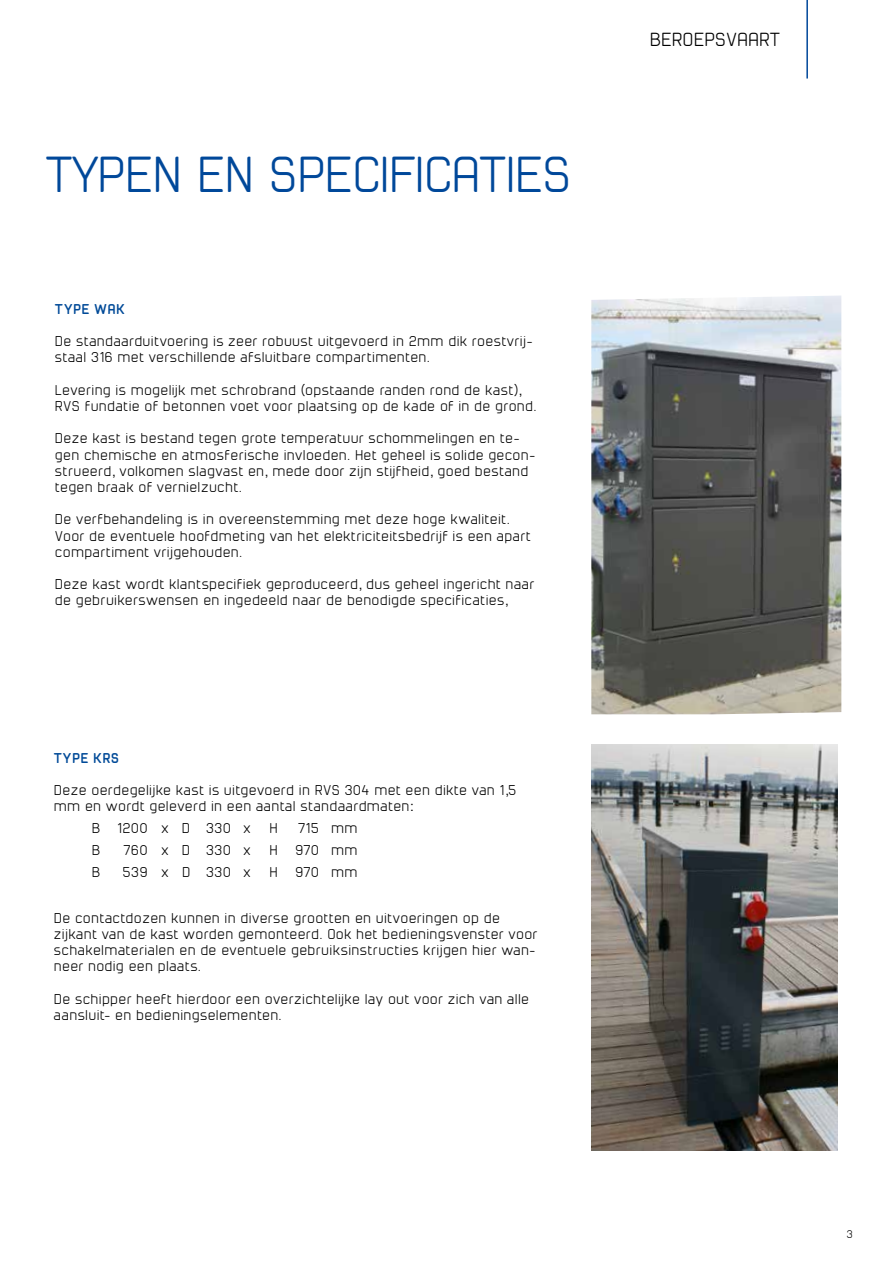
<style>
.page{position:relative;width:893px;height:1263px;background:#fff}
.page>*{position:absolute;margin:0;border:0;box-sizing:border-box;transform-origin:0 0}
.t1{font:48px "cuyabra";letter-spacing:-.02em;color:#00489a}
.t2{font:18px "cuyabra";color:#000}
.t3{font:13.5px/16.2px "cuyabra";letter-spacing:.02em;color:#000}
.t4{font:700 13.5px "cuyabra";letter-spacing:.04em;color:#004a98}
.t5{font:10.5px "cuyabra";color:#000}
.s1{font-family:"Arial"}
</style>
<div class="page">
<hr style="left:806px;top:0;width:2px;height:79px;background:#00489a">
<img style="left:591px;top:295px;width:250px;height:419px">
<img style="left:591px;top:745px;width:247px;height:405px">
<h1 class="t1" style="left:50px;top:142px;width:527px">TYPEN EN SPECIFICATIES</h1>
<p class="t4" style="left:56px;top:300px;width:71px">TYPE WAK</p>
<p class="t3" style="left:56px;top:332px;width:479px">De standaarduitvoering is zeer robuust uitgevoerd in 2mm dik roestvrij&shy;staal 316 met verschillende afsluitbare compartimenten.</p>
<p class="t3" style="left:56px;top:381px;width:483px">Levering is mogelijk met schrobrand (opstaande randen rond de kast)<span class="s1">,<br></span>RVS fundatie of betonnen voet voor plaatsing op de kade of in de grond.</p>
<p class="t3" style="left:56px;top:430px;width:482px">Deze kast is bestand tegen grote temperatuur schommelingen en te&shy;gen chemische en atmosferische invloeden. Het geheel is solide gecon&shy;strueerd<span class="s1">,</span> volkomen slagvast en<span class="s1">,</span> mede door zijn stijfheid<span class="s1">,</span> goed bestand tegen braak of vernielzucht.</p>
<p class="t3" style="left:56px;top:511px;width:477px">De verfbehandeling is in overeenstemming met deze hoge kwaliteit.<br>Voor de eventuele hoofdmeting van het elektriciteitsbedrijf is een apart compartiment vrijgehouden.</p>
<p class="t3" style="left:56px;top:575px;width:481px">Deze kast wordt klantspecifiek geproduceerd<span class="s1">,</span> dus geheel ingericht naar de gebruikerswensen en ingedeeld naar de benodigde specificaties<span class="s1">,</span></p>
<p class="t4" style="left:55px;top:749px;width:66px">TYPE KRS</p>
<p class="t3" style="left:55px;top:781px;width:464px">Deze oerdegelijke kast is uitgevoerd in RVS 304 met een dikte van 1<span class="s1">,</span>5 mm en wordt geleverd in een aantal standaardmaten<span class="s1">:</span></p>
<p class="t3" style="left:93px;top:819px;width:10px">B</p>
<p class="t3" style="left:118px;top:819px;width:135px">1200 x D 330 x</p>
<p class="t3" style="left:271px;top:819px;width:10px">H</p>
<p class="t3" style="left:300px;top:819px;width:61px">715 mm</p>
<p class="t3" style="left:93px;top:841px;width:10px">B</p>
<p class="t3" style="left:125px;top:841px;width:128px">760 x D 330 x</p>
<p class="t3" style="left:271px;top:841px;width:10px">H</p>
<p class="t3" style="left:296px;top:841px;width:64px">970 mm</p>
<p class="t3" style="left:93px;top:863px;width:10px">B</p>
<p class="t3" style="left:124px;top:863px;width:130px">539 x D 330 x</p>
<p class="t3" style="left:271px;top:863px;width:10px">H</p>
<p class="t3" style="left:296px;top:863px;width:64px">970 mm</p>
<p class="t3" style="left:55px;top:909px;width:485px">De contactdozen kunnen in diverse grootten en uitvoeringen op de zijkant van de kast worden gemonteerd. Ook het bedieningsvenster voor schakelmaterialen en de eventuele gebruiksinstructies krijgen hier wan&shy;neer nodig een plaats.</p>
<p class="t3" style="left:55px;top:990px;width:477px">De schipper heeft hierdoor een overzichtelijke lay out voor zich van alle aansluit- en bedieningselementen.</p>
<h2 class="t2" style="left:651px;top:27px;width:132px">BEROEPSVAART</h2>
<p class="t5" style="left:847px;top:1227px;width:8px">3</p>
</div>
